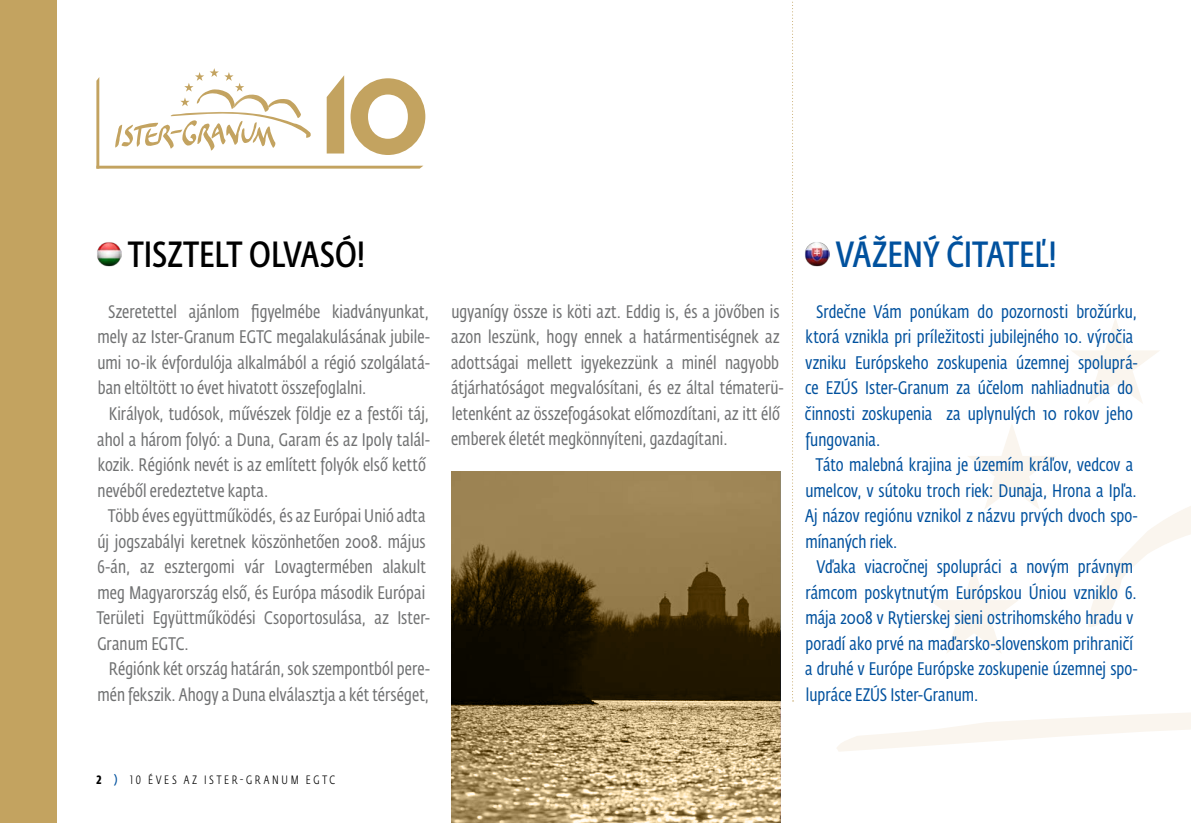
<style>
.page{position:relative;width:1191px;height:823px;background:#fff}
.page>*{position:absolute;margin:0;border:0;box-sizing:border-box;transform-origin:0 0}
.t1{font:600 36px "Fedra Sans Cond Std";letter-spacing:.005em;color:#000}
.t2{font:600 36px "Fedra Sans Cond Std";color:#00519e}
.t3{font:18px/25.6px "Fedra Sans Cond Std";letter-spacing:.01em;color:#707172;text-align:justify}
.t4{font:18px/25.6px "Fedra Sans Cond Std";letter-spacing:.005em;color:#00519e}
.t5{font:300 12px "Fedra Sans Cond Std";letter-spacing:.23em;color:#000}
.s1{font-weight:700}
.s2{font-weight:600;color:#00519e}
</style>
<div class="page">
<div style="left:0;top:0;width:57px;height:822px;background:#c3a360"></div>
<svg style="left:837px;top:318px;width:354px;height:433px"></svg>
<img style="left:97px;top:242px;width:25px;height:24px">
<img style="left:805px;top:242px;width:25px;height:24px">
<svg style="left:96px;top:68px;width:329px;height:100px"></svg>
<svg style="left:792px;top:1px;width:1px;height:700px"></svg>
<img style="left:451px;top:471px;width:329px;height:351px">
<h1 class="t1" style="left:128px;top:232px;width:238px">TISZTELT OLVASÓ!</h1>
<p class="t3" style="left:97px;top:299px;width:334px;text-indent:11px">Szeretettel ajánlom figyelmébe kiadványunkat, mely az Ister-Granum EGTC megalakulásának jubile&shy;umi 10-ik évfordulója alkalmából a régió szolgálatá&shy;ban eltöltött 10 évet hivatott összefoglalni.</p>
<p class="t3" style="left:109px;top:401px;width:322px">Királyok, tudósok, művészek földje ez a festői táj,</p>
<p class="t3" style="left:97px;top:426px;width:334px">ahol a három folyó: a Duna, Garam és az Ipoly talál-</p>
<p class="t3" style="left:98px;top:452px;width:329px">kozik. Régiónk nevét is az említett folyók első kettő</p>
<p class="t3" style="left:97px;top:477px;width:172px">nevéből eredeztetve kapta.</p>
<p class="t3" style="left:108px;top:503px;width:319px">Több éves együttműködés, és az Európai Unió adta</p>
<p class="t3" style="left:97px;top:528px;width:329px">új jogszabályi keretnek köszönhetően 2008. május</p>
<p class="t3" style="left:98px;top:554px;width:330px">6-án, az esztergomi vár Lovagtermében alakult</p>
<p class="t3" style="left:97px;top:579px;width:329px">meg Magyarország első, és Európa második Európai</p>
<p class="t3" style="left:97px;top:605px;width:334px">Területi Együttműködési Csoportosulása, az Ister-</p>
<p class="t3" style="left:97px;top:630px;width:93px">Granum EGTC.</p>
<p class="t3" style="left:109px;top:656px;width:322px">Régiónk két ország határán, sok szempontból pere-</p>
<p class="t3" style="left:97px;top:681px;width:333px">mén fekszik. Ahogy a Duna elválasztja a két térséget,</p>
<p class="t3" style="left:451px;top:299px;width:334px;text-align:left">ugyanígy össze is köti azt. Eddig is, és a jövőben is azon leszünk, hogy ennek a határmentiségnek az adottságai mellett igyekezzünk a minél nagyobb átjárhatóságot megvalósítani, és ez által tématerü&shy;letenként az összefogásokat előmozdítani, az itt élő emberek életét megkönnyíteni, gazdagítani.</p>
<h1 class="t2" style="left:836px;top:232px;width:222px">VÁŽENÝ ČITATEĽ!</h1>
<p class="t4" style="left:804px;top:299px;width:334px;text-indent:11px">Srdečne Vám ponúkam do pozornosti brožúrku, ktorá vznikla pri príležitosti jubilejného 10. výročia vzniku Európskeho zoskupenia územnej spoluprá&shy;ce EZÚS Ister-Granum za účelom nahliadnutia do činnosti zoskupenia za uplynulých 10 rokov jeho fungovania.</p>
<p class="t4" style="left:805px;top:452px;width:334px;text-indent:11px">Táto malebná krajina je územím kráľov, vedcov a umelcov, v sútoku troch riek: Dunaja, Hrona a Ipľa.<br>Aj názov regiónu vznikol z názvu prvých dvoch spo&shy;mínaných riek.</p>
<p class="t4" style="left:805px;top:554px;width:334px;text-indent:12px">Vďaka viacročnej spolupráci a novým právnym rámcom poskytnutým Európskou Úniou vzniklo 6. mája 2008 v Rytierskej sieni ostrihomského hradu v poradí ako prvé na maďarsko-slovenskom prihraničí a druhé v Európe Európske zoskupenie územnej spo&shy;lupráce EZÚS Ister-Granum.</p>
<p class="t5" style="left:96px;top:771px;width:240px"><span class="s1">2</span> <span class="s2">)</span> 10 ÉVES AZ ISTER-GRANUM EGTC</p>
</div>
